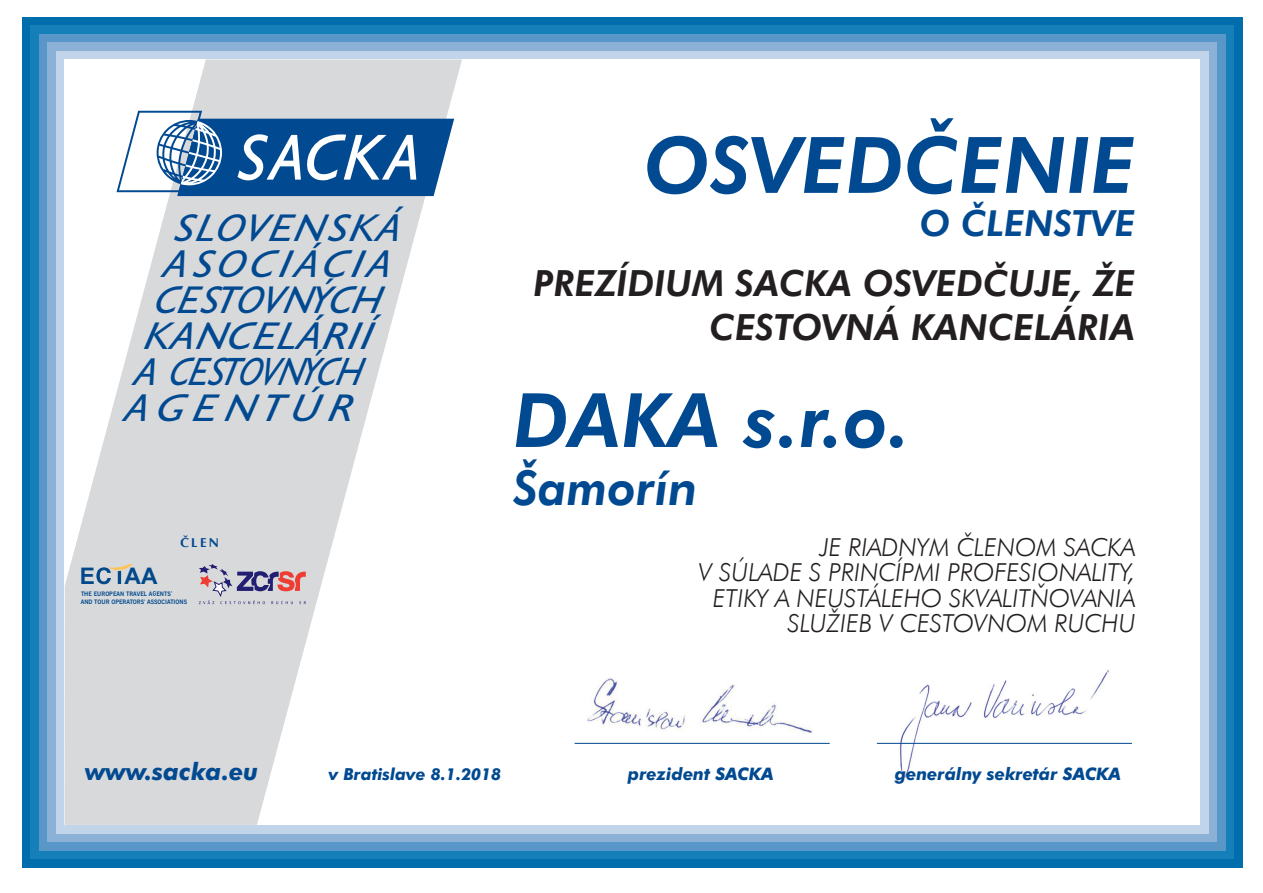
<style>
.page{position:relative;width:1263px;height:893px;background:#fff}
.page>*{position:absolute;margin:0;border:0;box-sizing:border-box;transform-origin:0 0}
.t1{font:italic 800 78px "Futura AT";color:#014990}
.t2{font:italic 800 75px "Futura AT";color:#014990}
.t3{font:italic 800 48px "Futura AT";color:#014990}
.t4{font:italic 39.75px "Gill Sans Std";color:#014990;scale:.92 1}
.t5{font:italic 38.85px "Gill Sans Std";letter-spacing:.05em;color:#014990;scale:1.15 1}
.t6{font:italic 38.85px "Gill Sans Std";letter-spacing:.05em;color:#014990;scale:1.06 1}
.t7{font:italic 800 36px/43.2px "Futura AT";color:#231f20;text-align:right}
.t8{font:italic 800 36px "Futura AT";color:#014990}
.t9{font:italic 300 24.75px/25.5px "Futura AT";color:#231f20;text-align:right}
.t10{font:italic 700 24px "Futura AT";color:#014990}
.t11{font:700 22.8px "Arial";color:#01498a}
.t12{font:italic 700 17.25px "Futura AT";color:#014990}
.t13{font:italic 700 16.5px "Futura AT";color:#014990}
.t14{font:700 12.9px "Ottawa";color:#014990}
.t15{font:700 6.15px/8.4px "News Gothic BT";color:#01498a;scale:.95 1}
.s1{font-size:38.85px}
</style>
<div class="page">
<div style="left:22px;top:17px;width:1221px;height:850px;background:#006dad"></div>
<div style="left:31px;top:25px;width:1203px;height:834px;background:#147fb9"></div>
<div style="left:39px;top:34px;width:1187px;height:816px;background:#5997c8"></div>
<div style="left:48px;top:42px;width:1169px;height:800px;background:#8cb1d7"></div>
<div style="left:56px;top:51px;width:1153px;height:782px;background:#c1d4ea"></div>
<div style="left:65px;top:59px;width:1135px;height:766px;background:#fff"></div>
<svg style="left:30px;top:59px;width:432px;height:766px;fill:#d8d9db"></svg>
<svg style="left:116px;top:111px;width:338px;height:85px"></svg>
<svg style="left:96px;top:564px;width:43px;height:20px"></svg>
<svg style="left:153px;top:591px;width:3px;height:5px"></svg>
<svg style="left:199px;top:564px;width:107px;height:40px;background:#bdadbb"></svg>
<hr style="left:575px;top:743px;width:255px;height:1px;background:#014990">
<img style="left:587px;top:677px;width:225px;height:56px">
<img style="left:898px;top:670px;width:213px;height:108px">
<hr style="left:877px;top:743px;width:255px;height:1px;background:#014990">
<h3 class="t5" style="left:171px;top:206px;width:209px">SLOVENSKÁ</h3>
<h3 class="t5" style="left:162px;top:242px;width:209px">ASOCIÁCIA</h3>
<h3 class="t6" style="left:152px;top:278px;width:227px">CESTOVNÝCH</h3>
<h3 class="t5" style="left:142px;top:314px;width:199px">KANCELÁRIÍ</h3>
<h3 class="t4" style="left:133px;top:349px;width:262px"><span class="s1">A</span> CESTOVNÝCH</h3>
<h3 class="t5" style="left:123px;top:386px;width:209px">AGENTÚR</h3>
<p class="t14" style="left:180px;top:534px;width:40px">ČLEN</p>
<p class="t11" style="left:80px;top:563px;width:17px">E</p>
<p class="t11" style="left:124px;top:563px;width:35px">AA</p>
<p class="t15" style="left:81px;top:589px;width:113px">THE EUROPEAN TRAVEL A ENTS<br>AND TOUR OPERATORS ASSOCIATIONS</p>
<h1 class="t1" style="left:644px;top:117px;width:493px">OSVEDČENIE</h1>
<h3 class="t8" style="left:920px;top:201px;width:217px">O ČLENSTVE</h3>
<h3 class="t7" style="left:533px;top:262px;width:603px">PREZÍDIUM SACKA OSVEDČUJE, ŽE<br>CESTOVNÁ KANCELÁRIA</h3>
<h2 class="t2" style="left:513px;top:374px;width:398px">DAKA s.r.o.</h2>
<h3 class="t3" style="left:513px;top:458px;width:186px">Šamorín</h3>
<p class="t9" style="left:698px;top:534px;width:438px">JE RIADNYM ČLENOM SACKA<br>V SÚLADE S PRINCÍPMI PROFESIONALITY,<br>ETIKY A NEUSTÁLEHO SKVALITŇOVANIA<br>SLUŽIEB V CESTOVNOM RUCHU</p>
<p class="t10" style="left:85px;top:757px;width:174px">www.sacka.eu</p>
<p class="t13" style="left:329px;top:764px;width:174px">v Bratislave 8.1.2018</p>
<p class="t12" style="left:628px;top:763px;width:147px">prezident SACKA</p>
<p class="t12" style="left:895px;top:763px;width:228px">generálny sekretár SACKA</p>
</div>
